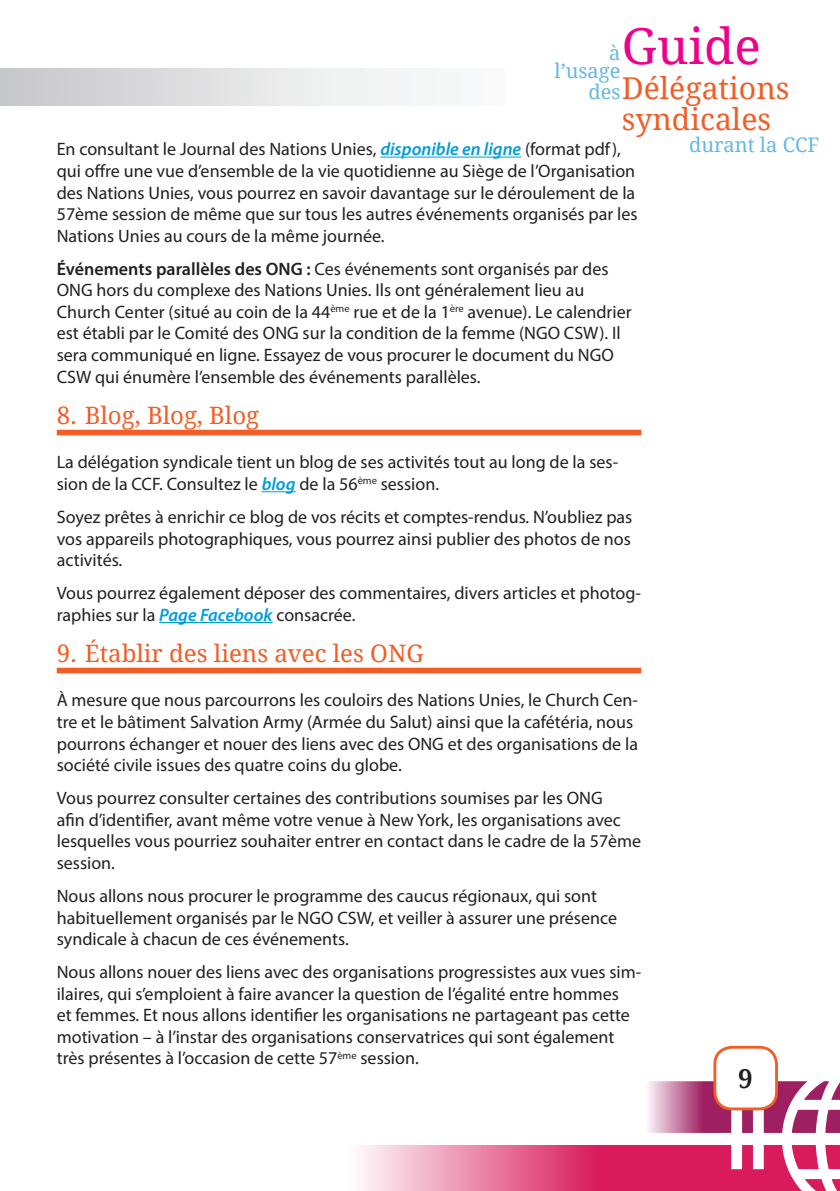
<style>
.page{position:relative;width:840px;height:1191px;background:#fff}
.page>*{position:absolute;margin:0;border:0;box-sizing:border-box;transform-origin:0 0}
.t1{font:49.4px "Droid Serif";color:#ed028c}
.t2{font:30.2px/30.2px "Droid Serif";color:#f25d25;text-align:center}
.t3{font:700 26px "Droid Serif";color:#231f20}
.Titles_-_1{font:24px "Droid Serif";color:#f25d25}
.t4{font:20px "Droid Serif";color:#65b7e6}
.text{font:18px/21.6px "Myriad Pro";color:#231f20}
.s1{font-size:20px;color:#65b7e6}
.s2{font-weight:600;font-style:italic;color:#019dda}
.s3{font-weight:600}
</style>
<div class="page">
<svg style="left:0;top:68px;width:414px;height:37px"></svg>
<svg style="left:361px;top:1145px;width:478px;height:46px;background:#e4628e"></svg>
<svg style="left:648px;top:1081px;width:191px;height:52px"></svg>
<hr style="left:380px;top:157px;width:141px;height:1px;background:#019dda">
<div style="left:57px;top:430px;width:584px;height:5px;background:#f25d25"></div>
<hr style="left:261px;top:491px;width:34px;height:1px;background:#019dda">
<hr style="left:159px;top:622px;width:113px;height:1px;background:#019dda">
<div style="left:57px;top:667px;width:584px;height:6px;background:#f25d25"></div>
<div style="left:714px;top:1047px;width:62px;height:62px;background:#fff;border-radius:17px"></div>
<div style="left:713px;top:1045px;width:64px;height:65px;border:3px solid #f25d25;border-radius:17px"></div>
<h1 class="t1" style="left:621px;top:12px;width:141px">Guide</h1>
<p class="t4" style="left:609px;top:39px;width:13px">à</p>
<p class="t4" style="left:554px;top:57px;width:67px">l’usage</p>
<h2 class="t2" style="left:588px;top:73px;width:202px"><span class="s1">des</span>Délégations syndicales</h2>
<p class="text" style="left:57px;top:138px;width:582px">En consultant le Journal des Nations Unies, <span class="s2">disponible en ligne</span> (format pdf), qui offre une vue d’ensemble de la vie quotidienne au Siège de l’Organisation des Nations Unies, vous pourrez en savoir davantage sur le déroulement de la 57ème session de même que sur tous les autres événements organisés par les Nations Unies au cours de la même journée.</p>
<p class="text" style="left:57px;top:257px;width:576px"><span class="s3">Événements parallèles des ONG :</span> Ces événements sont organisés par des ONG hors du complexe des Nations Unies. Ils ont généralement lieu au Church Center (situé au coin de la 44<sup>ème</sup> rue et de la 1<sup>ère</sup> avenue). Le calendrier est établi par le Comité des ONG sur la condition de la femme (NGO CSW). Il sera communiqué en ligne. Essayez de vous procurer le document du NGO CSW qui énumère l’ensemble des événements parallèles.</p>
<p class="Titles_-_1" style="left:57px;top:399px;width:204px">8. Blog, Blog, Blog</p>
<p class="text" style="left:57px;top:451px;width:562px">La délégation syndicale tient un blog de ses activités tout au long de la ses&shy;sion de la CCF. Consultez le <span class="s2">blog</span> de la 56<sup>ème</sup> session.</p>
<p class="text" style="left:57px;top:506px;width:577px;text-align:justify">Soyez prêtes à enrichir ce blog de vos récits et comptes-rendus. N’oubliez pas vos appareils photographiques, vous pourrez ainsi publier des photos de nos activités.</p>
<p class="text" style="left:57px;top:582px;width:585px">Vous pourrez également déposer des commentaires, divers articles et photog&shy;raphies sur la <span class="s2">Page Facebook</span> consacrée.</p>
<p class="Titles_-_1" style="left:57px;top:637px;width:368px">9. Établir des liens avec les ONG</p>
<p class="text" style="left:57px;top:689px;width:582px">À mesure que nous parcourrons les couloirs des Nations Unies, le Church Cen&shy;tre et le bâtiment Salvation Army (Armée du Salut) ainsi que la cafétéria, nous pourrons échanger et nouer des liens avec des ONG et des organisations de la société civile issues des quatre coins du globe.</p>
<p class="text" style="left:57px;top:787px;width:585px">Vous pourrez consulter certaines des contributions soumises par les ONG<br>afin d’identifier, avant même votre venue à New York, les organisations avec lesquelles vous pourriez souhaiter entrer en contact dans le cadre de la 57ème session.</p>
<p class="text" style="left:57px;top:884px;width:561px">Nous allons nous procurer le programme des caucus régionaux, qui sont habituellement organisés par le NGO CSW, et veiller à assurer une présence syndicale à chacun de ces événements.</p>
<p class="text" style="left:57px;top:961px;width:585px">Nous allons nouer des liens avec des organisations progressistes aux vues sim&shy;ilaires, qui s’emploient à faire avancer la question de l’égalité entre hommes<br>et femmes. Et nous allons identifier les organisations ne partageant pas cette motivation – à l’instar des organisations conservatrices qui sont également très présentes à l’occasion de cette 57<sup>ème</sup> session.</p>
<h3 class="t3" style="left:737px;top:1060px;width:16px">9</h3>
<p class="t4" style="left:688px;top:131px;width:132px">durant la CCF</p>
</div>
